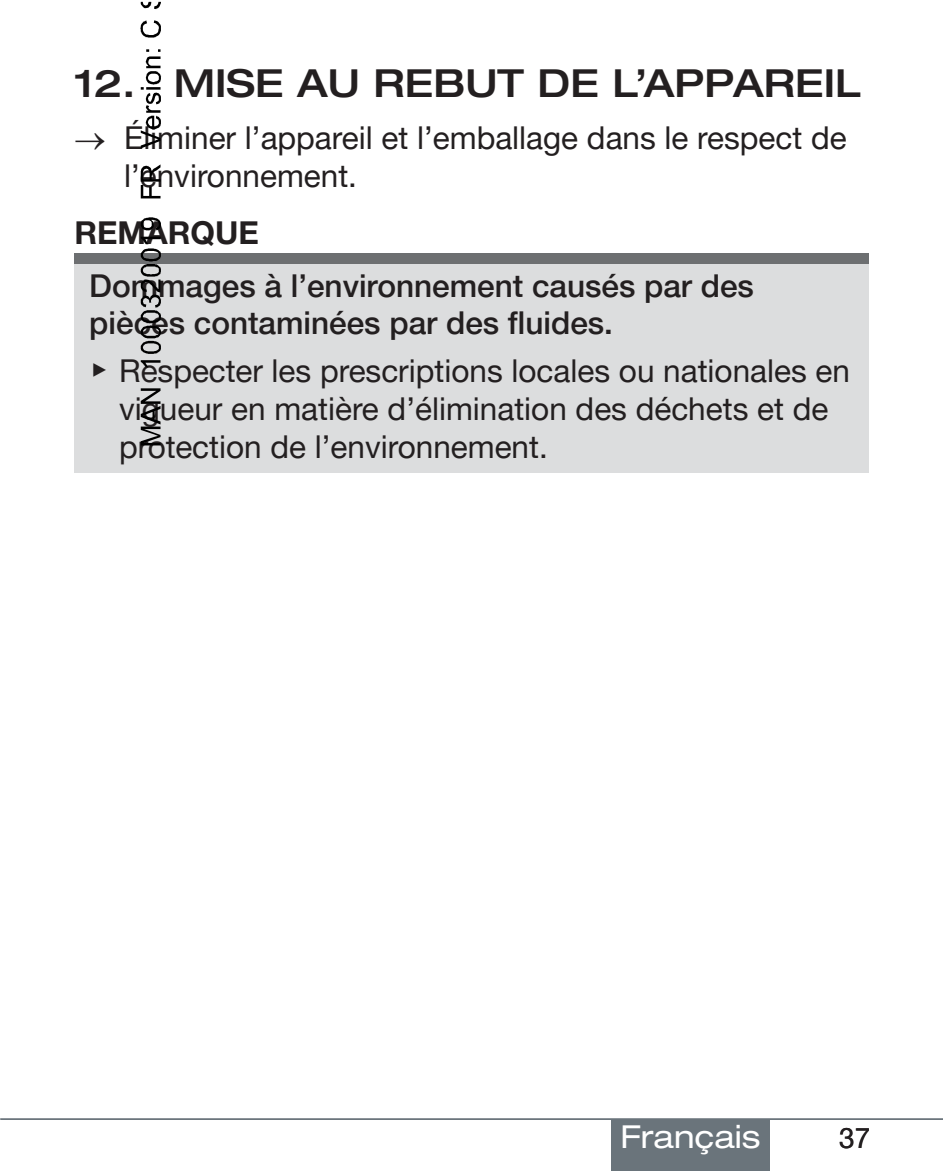
<style>
.page{position:relative;width:943px;height:1171px;background:#fff}
.page>*{position:absolute;margin:0;border:0;box-sizing:border-box;transform-origin:0 0}
.t1{font:500 expanded 38.5px "Helvetica Neue LTW1 G";color:#231f20}
.t2{font:31.5px/37.8px "Helvetica Neue LTW1 G";color:#231f20}
.t3{font:500 31.5px/37.8px "Helvetica Neue LTW1 G";color:#231f20}
.t4{font:700 31.5px "Helvetica Neue LTW1 G";color:#231f20}
.t5{font:expanded 31.5px "Helvetica Neue LTW1 G";color:#fff}
.t6{font:28px "Helvetica Neue LTW1 G";color:#231f20}
.s1{font-family:"Arial Unicode MS"}
</style>
<div class="page">
<div style="left:74px;top:253px;width:794px;height:11px;background:#6d6f71"></div>
<div style="left:74px;top:264px;width:794px;height:209px;background:#dcddde"></div>
<hr style="left:0;top:1118px;width:943px;height:2px;background:#6a747b">
<div style="left:611px;top:1119px;width:158px;height:52px;background:#6a747b"></div>
<svg style="left:141px;top:388px;width:19px;height:57px"></svg>
<svg style="left:141px;top:360px;width:19px;height:7px"></svg>
<svg style="left:141px;top:237px;width:20px;height:117px"></svg>
<svg style="left:141px;top:217px;width:20px;height:13px"></svg>
<svg style="left:141px;top:164px;width:19px;height:34px"></svg>
<svg style="left:141px;top:49px;width:20px;height:99px"></svg>
<svg style="left:140px;top:20px;width:21px;height:18px"></svg>
<svg style="left:141px;top:2px;width:20px;height:7px"></svg>
<p class="t1" style="left:74px;top:58px;width:787px">12. MISE AU REBUT DE L’APPAREIL</p>
<p class="t2" style="left:124px;top:119px;width:724px;text-indent:-50px">→ Éliminer l’appareil et l’emballage dans le respect de l’environnement.</p>
<p class="t4" style="left:74px;top:213px;width:186px">REMARQUE</p>
<p class="t3" style="left:89px;top:267px;width:666px">Dommages à l’environnement causés par des pièces contaminées par des fluides.</p>
<p class="t2" style="left:119px;top:352px;width:732px;text-indent:-30px"><span class="s1">▶</span> Respecter les prescriptions locales ou nationales en vigueur en matière d’élimination des déchets et de protection de l’environnement.</p>
<p class="t5" style="left:620px;top:1117px;width:142px">Français</p>
<p class="t6" style="left:839px;top:1120px;width:33px">37</p>
</div>
